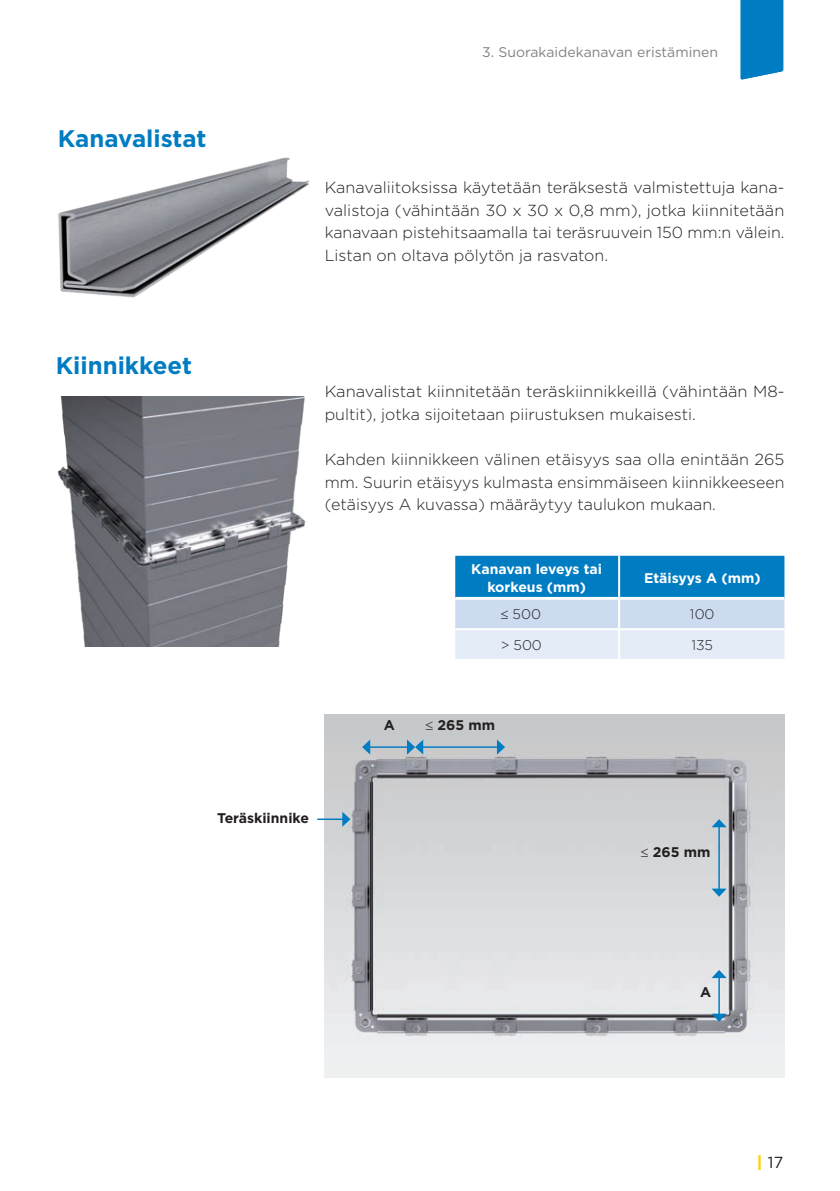
<style>
.page{position:relative;width:840px;height:1191px;background:#fff}
.page>*{position:absolute;margin:0;border:0;box-sizing:border-box;transform-origin:0 0}
.t1{font:700 24px "Gotham";color:#007cc2}
.t2{font:300 16px/22.6px "Gotham";color:#231f20;text-align:justify}
.t3{font:16px "Gotham";color:#231f20}
.t4{font:700 14px/18px "Gotham";color:#fff;text-align:center}
.t5{font:14px "Gotham";color:#808285}
.t6{font:700 14px "Gotham";color:#231f20}
.t7{font:300 14px "Gotham";color:#231f20}
.s1{font-weight:900;color:#fed105}
</style>
<div class="page">
<svg style="left:740px;top:0;width:42px;height:80px;background:#1084c5"></svg>
<svg style="left:455px;top:556px;width:329px;height:103px;background:#7eb8de"></svg>
<hr style="left:617px;top:556px;width:2px;height:41px;background:#fff">
<hr style="left:617px;top:600px;width:2px;height:28px;background:#fff">
<hr style="left:455px;top:628px;width:163px;height:2px;background:#fff">
<hr style="left:618px;top:628px;width:166px;height:2px;background:#fff">
<hr style="left:617px;top:630px;width:2px;height:29px;background:#fff">
<hr style="left:455px;top:597px;width:163px;height:3px;background:#fff">
<hr style="left:618px;top:597px;width:166px;height:3px;background:#fff">
<img style="left:58px;top:397px;width:247px;height:249px">
<img style="left:324px;top:714px;width:460px;height:363px">
<hr style="left:369px;top:746px;width:39px;height:2px;background:#007cc2">
<svg style="left:362px;top:739px;width:8px;height:15px"></svg>
<hr style="left:422px;top:746px;width:75px;height:2px;background:#007cc2">
<svg style="left:407px;top:739px;width:16px;height:15px"></svg>
<svg style="left:496px;top:739px;width:9px;height:15px"></svg>
<hr style="left:718px;top:977px;width:1px;height:37px;background:#007cc2">
<svg style="left:711px;top:1013px;width:15px;height:8px"></svg>
<svg style="left:711px;top:970px;width:15px;height:8px"></svg>
<hr style="left:718px;top:826px;width:1px;height:63px;background:#007cc2">
<svg style="left:711px;top:888px;width:15px;height:8px"></svg>
<svg style="left:711px;top:819px;width:15px;height:8px"></svg>
<hr style="left:317px;top:818px;width:26px;height:2px;background:#007cc2">
<svg style="left:342px;top:811px;width:8px;height:16px"></svg>
<img style="left:58px;top:157px;width:252px;height:141px">
<h1 class="t1" style="left:58px;top:123px;width:150px">Kanavalistat</h1>
<p class="t5" style="left:482px;top:43px;width:237px">3. Suorakaidekanavan eristäminen</p>
<p class="t2" style="left:324px;top:175px;width:461px">Kanavaliitoksissa käytetään teräksestä valmistettuja kana&shy;valistoja (vähintään 30 x 30 x 0,8 mm), jotka kiinnitetään kanavaan pistehitsaamalla tai teräsruuvein 150 mm:n välein.<br>Listan on oltava pölytön ja rasvaton.</p>
<h1 class="t1" style="left:56px;top:350px;width:138px">Kiinnikkeet</h1>
<p class="t2" style="left:324px;top:379px;width:461px">Kanavalistat kiinnitetään teräskiinnikkeillä (vähintään M8- pultit), jotka sijoitetaan piirustuksen mukaisesti.</p>
<p class="t2" style="left:324px;top:447px;width:461px">Kahden kiinnikkeen välinen etäisyys saa olla enintään 265 mm. Suurin etäisyys kulmasta ensimmäiseen kiinnikkeeseen (etäisyys A kuvassa) määräytyy taulukon mukaan.</p>
<p class="t6" style="left:383px;top:716px;width:13px">A</p>
<p class="t4" style="left:471px;top:559px;width:132px">Kanavan leveys tai korkeus (mm)</p>
<p class="t4" style="left:643px;top:568px;width:118px">Etäisyys A (mm)</p>
<p class="t7" style="left:500px;top:605px;width:42px">≤ 500</p>
<p class="t7" style="left:689px;top:605px;width:26px">100</p>
<p class="t7" style="left:500px;top:636px;width:43px">&gt; 500</p>
<p class="t7" style="left:691px;top:636px;width:23px">135</p>
<p class="t6" style="left:425px;top:716px;width:71px">≤ 265 mm</p>
<p class="t6" style="left:217px;top:808px;width:93px">Teräskiinnike</p>
<p class="t6" style="left:640px;top:843px;width:71px">≤ 265 mm</p>
<p class="t6" style="left:700px;top:983px;width:13px">A</p>
<p class="t3" style="left:756px;top:1152px;width:28px"><span class="s1">|</span> 17</p>
</div>
